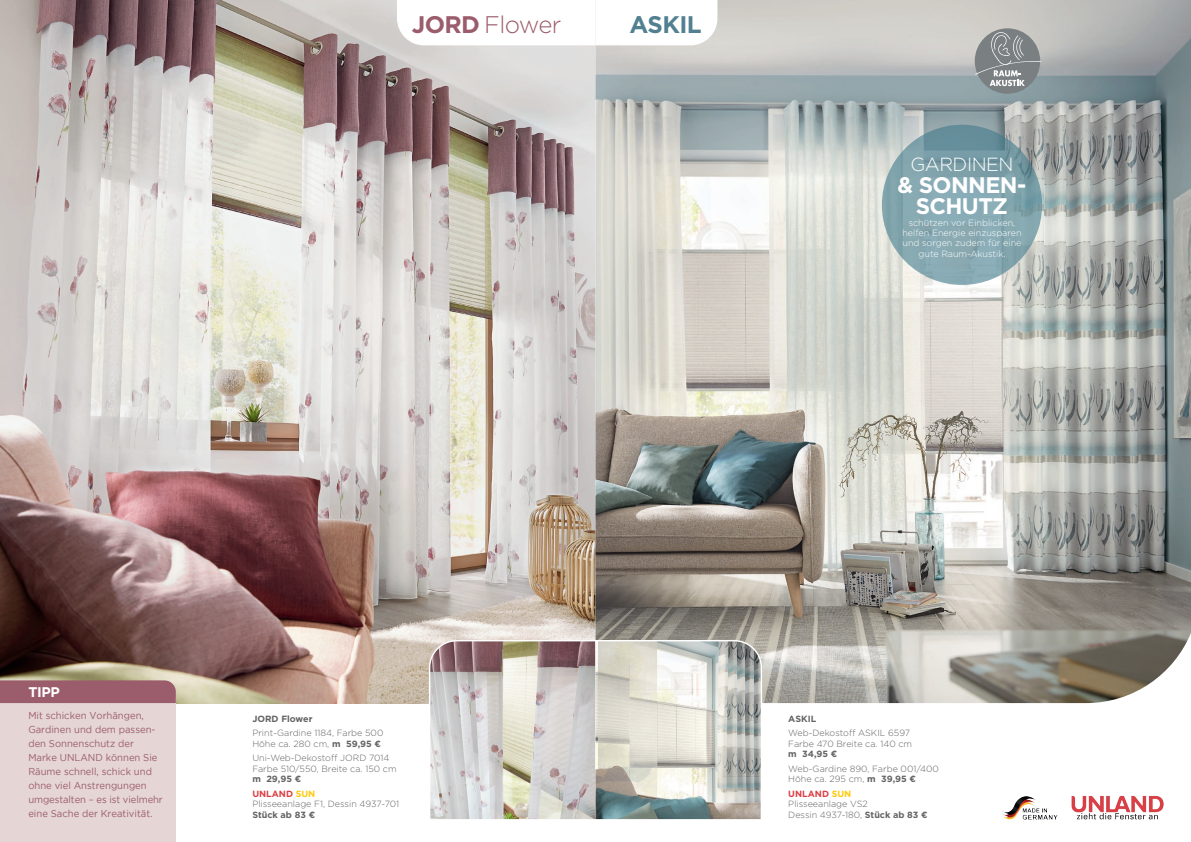
<style>
.page{position:relative;width:1191px;height:842px;background:#fff}
.page>*{position:absolute;margin:0;border:0;box-sizing:border-box;transform-origin:0 0}
.t1{font:300 24px "Gotham";letter-spacing:-.025em;color:#9b5d6b}
.t2{font:700 24px "Gotham";letter-spacing:-.025em;color:#518091}
.t3{font:700 22.5px "Gotham";letter-spacing:-.025em;color:#fff}
.t4{font:300 19px "Gotham";letter-spacing:-.025em;color:#fff}
.t5{font:700 14px "Gotham";color:#fff}
.t6{font:10px/14px "Gotham";color:#9b5d6b;scale:.95 1}
.t7{font:300 9px/10.8px "Gotham";color:#636366}
.t8{font:300 9px/10.4px "Gotham";color:#fff;text-align:center}
.t9{font:700 9px "Gotham";color:#636366}
.s1{font-weight:700}
.s2{font-weight:700;color:#db3f45}
.s3{font-weight:700;color:#feca0a}
</style>
<div class="page">
<img style="left:0;top:0;width:595px;height:703px">
<svg style="left:595px;top:0;width:596px;height:703px;background:#b2b3ae"></svg>
<div style="left:974px;top:28px;width:66px;height:66px;background:#7a7f81;border-radius:50%"></div>
<svg style="left:974px;top:31px;width:68px;height:55px"></svg>
<div style="left:0;top:697px;width:176px;height:145px;background:#e5d5d5"></div>
<div style="left:0;top:680px;width:176px;height:23px;background:#9b5d6b"></div>
<img style="left:1003px;top:796px;width:23px;height:16px">
<img style="left:1077px;top:817px;width:81px;height:3px">
<img style="left:1071px;top:795px;width:93px;height:22px">
<svg style="left:397px;top:0;width:320px;height:45px"></svg>
<svg style="left:882px;top:125px;width:160px;height:160px;background:#80a3ad"></svg>
<svg style="left:428px;top:639px;width:335px;height:181px;background:#c8c6c0"></svg>
<p class="t1" style="left:412px;top:10px;width:151px"><span class="s1">JORD</span> Flower</p>
<p class="t2" style="left:629px;top:11px;width:74px">ASKIL</p>
<p class="t4" style="left:910px;top:153px;width:105px">GARDINEN</p>
<p class="t3" style="left:897px;top:172px;width:130px">&amp; SONNEN-</p>
<p class="t3" style="left:916px;top:193px;width:94px">SCHUTZ</p>
<p class="t8" style="left:902px;top:217px;width:121px">schützen vor Einblicken, helfen Energie einzusparen und sorgen zudem für eine gute Raum-Akustik.</p>
<p class="t5" style="left:28px;top:684px;width:33px">TIPP</p>
<p class="t6" style="left:28px;top:708px;width:143px">Mit schicken Vorhängen,<br>Gardinen und dem passen&shy;den Sonnenschutz der<br>Marke UNLAND können Sie<br>Räume schnell, schick und ohne viel Anstrengungen umgestalten – es ist vielmehr eine Sache der Kreativität.</p>
<p class="t9" style="left:252px;top:713px;width:62px">JORD Flower</p>
<p class="t7" style="left:252px;top:727px;width:132px">Print-Gardine 1184, Farbe 500<br>Höhe ca. 280 cm, <span class="s1">m 59,95 ¤</span></p>
<p class="t7" style="left:252px;top:752px;width:146px">Uni-Web-Dekostoff JORD 7014<br>Farbe 510/550, Breite ca. 150 cm <span class="s1">m 29,95 ¤</span></p>
<p class="t7" style="left:252px;top:788px;width:148px"><span class="s2">UNLAND</span> <span class="s3">SUN<br></span>Plisseeanlage F1, Dessin 4937-701<br><span class="s1">Stück ab 83 ¤</span></p>
<p class="t9" style="left:788px;top:713px;width:29px">ASKIL</p>
<p class="t7" style="left:788px;top:727px;width:125px">Web-Dekostoff ASKIL 6597<br>Farbe 470 Breite ca. 140 cm <span class="s1">m 34,95 ¤</span></p>
<p class="t7" style="left:788px;top:763px;width:152px">Web-Gardine 890, Farbe 001/400<br>Höhe ca. 295 cm, <span class="s1">m 39,95 ¤</span></p>
<p class="t7" style="left:788px;top:788px;width:141px"><span class="s2">UNLAND</span> <span class="s3">SUN<br></span>Plisseeanlage VS2<br>Dessin 4937-180, <span class="s1">Stück ab 83 ¤</span></p>
</div>
